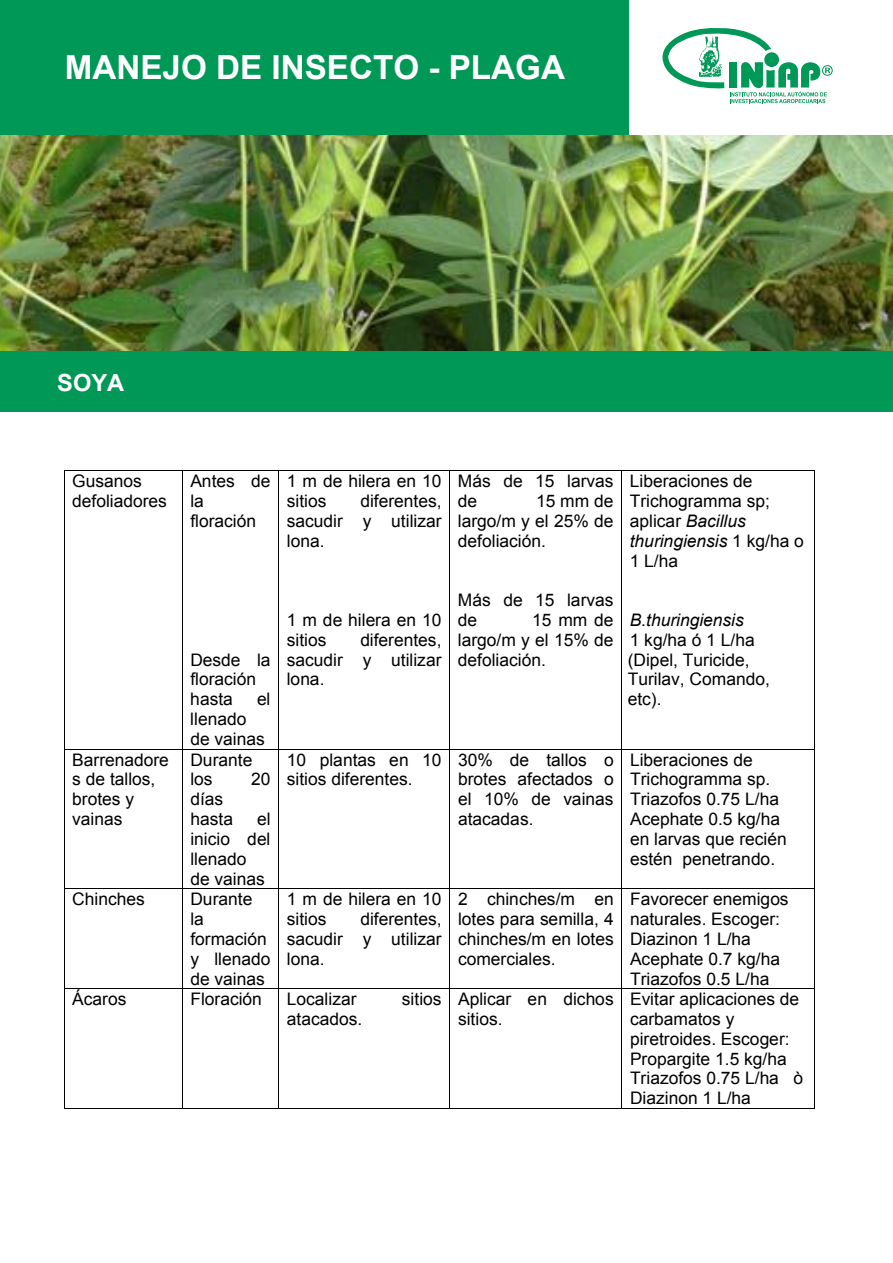
<style>
.page{position:relative;width:893px;height:1263px;background:#fff}
.page>*{position:absolute;margin:0;border:0;box-sizing:border-box;transform-origin:0 0}
.t1{font:700 33.15px "Arial";color:#fff}
.t2{font:700 23.7px "Arial";color:#fff}
.t3{font:17.25px/19.8px "Arial";color:#000}
.t4{font:italic 17.25px "Arial";color:#000}
.s1{font-style:italic}
</style>
<div class="page">
<svg style="left:662px;top:28px;width:171px;height:75px"></svg>
<div style="left:0;top:0;width:628px;height:135px;background:#009856"></div>
<div style="left:0;top:350px;width:892px;height:62px;background:#009856"></div>
<img style="left:0;top:136px;width:892px;height:215px">
<hr style="left:64px;top:470px;width:118px;height:1px;background:#000">
<hr style="left:183px;top:470px;width:95px;height:1px;background:#000">
<hr style="left:279px;top:470px;width:170px;height:1px;background:#000">
<hr style="left:450px;top:470px;width:171px;height:1px;background:#000">
<hr style="left:622px;top:470px;width:192px;height:1px;background:#000">
<hr style="left:64px;top:471px;width:1px;height:278px;background:#000">
<hr style="left:182px;top:471px;width:1px;height:278px;background:#000">
<hr style="left:278px;top:471px;width:1px;height:278px;background:#000">
<hr style="left:449px;top:471px;width:1px;height:278px;background:#000">
<hr style="left:621px;top:471px;width:1px;height:278px;background:#000">
<hr style="left:814px;top:471px;width:1px;height:278px;background:#000">
<hr style="left:64px;top:749px;width:118px;height:1px;background:#000">
<hr style="left:183px;top:749px;width:95px;height:1px;background:#000">
<hr style="left:279px;top:749px;width:170px;height:1px;background:#000">
<hr style="left:450px;top:749px;width:171px;height:1px;background:#000">
<hr style="left:622px;top:749px;width:192px;height:1px;background:#000">
<hr style="left:64px;top:749px;width:1px;height:139px;background:#000">
<hr style="left:182px;top:749px;width:1px;height:139px;background:#000">
<hr style="left:278px;top:749px;width:1px;height:139px;background:#000">
<hr style="left:449px;top:749px;width:1px;height:139px;background:#000">
<hr style="left:621px;top:749px;width:1px;height:139px;background:#000">
<hr style="left:814px;top:749px;width:1px;height:139px;background:#000">
<hr style="left:64px;top:888px;width:118px;height:1px;background:#000">
<hr style="left:183px;top:888px;width:95px;height:1px;background:#000">
<hr style="left:279px;top:888px;width:170px;height:1px;background:#000">
<hr style="left:450px;top:888px;width:171px;height:1px;background:#000">
<hr style="left:622px;top:888px;width:192px;height:1px;background:#000">
<hr style="left:64px;top:889px;width:1px;height:99px;background:#000">
<hr style="left:182px;top:889px;width:1px;height:99px;background:#000">
<hr style="left:278px;top:889px;width:1px;height:99px;background:#000">
<hr style="left:449px;top:889px;width:1px;height:99px;background:#000">
<hr style="left:621px;top:889px;width:1px;height:99px;background:#000">
<hr style="left:814px;top:889px;width:1px;height:99px;background:#000">
<hr style="left:64px;top:988px;width:118px;height:1px;background:#000">
<hr style="left:183px;top:988px;width:95px;height:1px;background:#000">
<hr style="left:279px;top:988px;width:170px;height:1px;background:#000">
<hr style="left:450px;top:988px;width:171px;height:1px;background:#000">
<hr style="left:622px;top:988px;width:192px;height:1px;background:#000">
<hr style="left:64px;top:989px;width:1px;height:119px;background:#000">
<hr style="left:64px;top:1108px;width:118px;height:1px;background:#000">
<hr style="left:182px;top:989px;width:1px;height:119px;background:#000">
<hr style="left:183px;top:1108px;width:95px;height:1px;background:#000">
<hr style="left:278px;top:989px;width:1px;height:119px;background:#000">
<hr style="left:279px;top:1108px;width:170px;height:1px;background:#000">
<hr style="left:449px;top:989px;width:1px;height:119px;background:#000">
<hr style="left:450px;top:1108px;width:171px;height:1px;background:#000">
<hr style="left:621px;top:989px;width:1px;height:119px;background:#000">
<hr style="left:622px;top:1108px;width:192px;height:1px;background:#000">
<hr style="left:814px;top:989px;width:1px;height:119px;background:#000">
<h1 class="t1" style="left:65px;top:48px;width:502px">MANEJO DE INSECTO - PLAGA</h1>
<h2 class="t2" style="left:57px;top:369px;width:68px">SOYA</h2>
<p class="t3" style="left:72px;top:473px;width:96px">Gusanos defoliadores</p>
<p class="t3" style="left:190px;top:473px;width:82px">Antes de la floración</p>
<p class="t3" style="left:190px;top:651px;width:82px">Desde la floración hasta</p>
<p class="t3" style="left:257px;top:691px;width:15px">el</p>
<p class="t3" style="left:190px;top:711px;width:76px">llenado de vainas</p>
<p class="t3" style="left:72px;top:751px;width:98px">Barrenadore s de tallos, brotes y vainas</p>
<p class="t3" style="left:190px;top:751px;width:63px">Durante los</p>
<p class="t3" style="left:251px;top:771px;width:21px">20</p>
<p class="t3" style="left:190px;top:791px;width:44px">días hasta</p>
<p class="t3" style="left:190px;top:811px;width:82px;text-indent:67px">el inicio del llenado<br>de vainas</p>
<p class="t3" style="left:287px;top:473px;width:156px">1 m de hilera en 10 sitios</p>
<p class="t3" style="left:287px;top:493px;width:156px;text-align:justify;text-indent:74px">diferentes, sacudir y utilizar lona.</p>
<p class="t3" style="left:287px;top:612px;width:156px">1 m de hilera en 10 sitios</p>
<p class="t3" style="left:287px;top:631px;width:156px;text-align:justify;text-indent:74px">diferentes, sacudir y utilizar lona.</p>
<p class="t3" style="left:458px;top:473px;width:157px">Más de 15 larvas de</p>
<p class="t3" style="left:458px;top:493px;width:157px;text-align:justify;text-indent:78px">15 mm de largo/m y el 25% de defoliación.</p>
<p class="t3" style="left:458px;top:592px;width:157px">Más de 15 larvas de</p>
<p class="t3" style="left:458px;top:612px;width:157px;text-align:justify;text-indent:74px">15 mm de largo/m y el 15% de defoliación.</p>
<p class="t3" style="left:630px;top:473px;width:176px">Liberaciones de<br>Trichogramma sp; aplicar <span class="s1">Bacillus thuringiensis</span> 1 kg/ha o<br>1 L/ha</p>
<p class="t4" style="left:630px;top:614px;width:116px">B.thuringiensis</p>
<p class="t3" style="left:628px;top:631px;width:144px">1 kg/ha ó 1 L/ha (Dipel, Turicide,<br>Turilav, Comando, etc).</p>
<p class="t3" style="left:287px;top:751px;width:156px">10 plantas en 10 sitios diferentes.</p>
<p class="t3" style="left:458px;top:751px;width:157px;text-align:justify">30% de tallos o brotes afectados o el 10% de vainas atacadas.</p>
<p class="t3" style="left:630px;top:751px;width:158px">Liberaciones de<br>Trichogramma sp.<br>Triazofos 0.75 L/ha<br>Acephate 0.5 kg/ha en larvas que recién estén penetrando.</p>
<p class="t3" style="left:72px;top:891px;width:74px">Chinches</p>
<p class="t3" style="left:190px;top:891px;width:82px">Durante<br>la formación y llenado de vainas</p>
<p class="t3" style="left:287px;top:891px;width:156px">1 m de hilera en 10 sitios</p>
<p class="t3" style="left:287px;top:911px;width:156px;text-align:justify;text-indent:74px">diferentes, sacudir y utilizar lona.</p>
<p class="t3" style="left:72px;top:991px;width:56px">Ácaros</p>
<p class="t3" style="left:190px;top:991px;width:73px">Floración</p>
<p class="t3" style="left:287px;top:991px;width:71px">Localizar</p>
<p class="t3" style="left:402px;top:991px;width:41px">sitios</p>
<p class="t3" style="left:287px;top:1011px;width:77px">atacados.</p>
<p class="t3" style="left:458px;top:891px;width:157px;text-align:justify">2 chinches/m en lotes para semilla, 4 chinches/m en lotes comerciales.</p>
<p class="t3" style="left:630px;top:891px;width:160px">Favorecer enemigos naturales. Escoger:<br>Diazinon 1 L/ha<br>Acephate 0.7 kg/ha<br>Triazofos 0.5 L/ha</p>
<p class="t3" style="left:458px;top:991px;width:157px">Aplicar en dichos sitios.</p>
<p class="t3" style="left:630px;top:991px;width:175px">Evitar aplicaciones de carbamatos y piretroides. Escoger:<br>Propargite 1.5 kg/ha<br>Triazofos 0.75 L/ha ò<br>Diazinon 1 L/ha</p>
</div>
